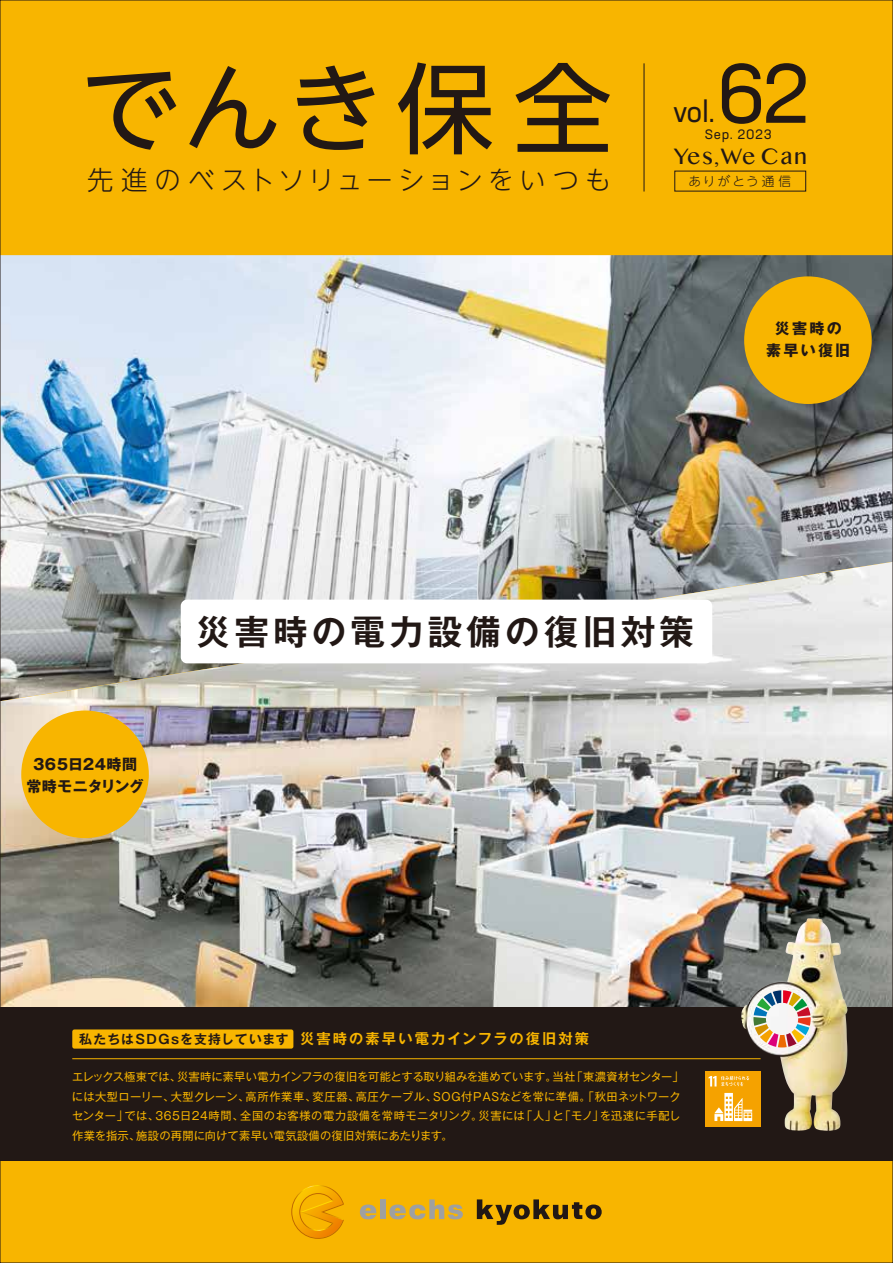
<style>
.page{position:relative;width:893px;height:1263px;background:#f8b500}
.page>*{position:absolute;margin:0;border:0;box-sizing:border-box;transform-origin:0 0}
.t1{font:98.55px "UD Shin Go NT Pro";letter-spacing:.08em;color:#221815}
.t2{font:82.95px "Neusa Next Std";color:#221815}
.t3{font:700 34.5px "Gothic MB101 Pro De";letter-spacing:.12em;color:#221815}
.t4{font:29.4px "Neusa Next Std";color:#221815}
.t5{font:300 26.4px "UD Shin Go NT Pro";letter-spacing:.185em;color:#221815}
.t6{font:24px "Gurmukhi MN";letter-spacing:.035em;color:#221815}
.t7{font:700 15px/22.5px "Gothic MB101 Pro";letter-spacing:.03em;color:#221815;text-align:center}
.t8{font:700 15px/22.5px "Gothic MB101 Pro";letter-spacing:.15em;color:#221815;text-align:center}
.t9{font:700 14.25px "Gothic MB101 Pro De";letter-spacing:.15em;color:#f8b500}
.t10{font:13.5px "Neusa Next Std";letter-spacing:.05em;color:#221815}
.t11{font:300 12.6px "UD Shin Go NT Pro";letter-spacing:.17em;color:#221815}
.t12{font:11.25px/19.5px "Gothic MB101 Pro";letter-spacing:.02em;color:#f8b500}
.s1{font-size:19.2px}
.s2{font-size:12.75px;color:#221815}
</style>
<div class="page">
<img style="left:2px;top:255px;width:889px;height:307px">
<img style="left:2px;top:562px;width:889px;height:446px">
<div style="left:380px;top:1199px;width:6px;height:20px;background:#9fa0a0"></div>
<svg style="left:360px;top:1204px;width:16px;height:15px"></svg>
<svg style="left:389px;top:1199px;width:74px;height:20px"></svg>
<svg style="left:477px;top:1199px;width:125px;height:26px"></svg>
<svg style="left:291px;top:1185px;width:53px;height:54px"></svg>
<div style="left:0;top:1008px;width:893px;height:153px;background:#221815"></div>
<hr style="left:644px;top:63px;width:1px;height:129px;background:#221815">
<img style="left:741px;top:918px;width:98px;height:213px">
<img style="left:753px;top:990px;width:58px;height:57px">
<hr style="left:72px;top:1058px;width:689px;height:1px;background:#f8b500">
<div style="left:72px;top:1029px;width:221px;height:19px;background:#f8b500;border-radius:2px"></div>
<div style="left:705px;top:1071px;width:56px;height:55px;background:#f5a200"></div>
<svg style="left:714px;top:1093px;width:38px;height:28px"></svg>
<svg style="left:709px;top:1076px;width:40px;height:10px"></svg>
<div style="left:744px;top:276px;width:128px;height:128px;background:#f8b500;border-radius:50%"></div>
<div style="left:21px;top:710px;width:128px;height:128px;background:#f8b500;border-radius:50%"></div>
<div style="left:181px;top:600px;width:531px;height:63px;background:#fff;border-radius:6px"></div>
<h1 class="t1" style="left:80px;top:29px;width:533px">でんき保全</h1>
<h3 class="t5" style="left:87px;top:159px;width:526px">先進のベストソリューションをいつも</h3>
<p class="t11" style="left:688px;top:171px;width:104px">ありがとう通信</p>
<h2 class="t2" style="left:717px;top:42px;width:95px">62</h2>
<h3 class="t4" style="left:673px;top:94px;width:43px">vol.</h3>
<p class="t10" style="left:705px;top:126px;width:69px">Sep. 2023</p>
<h3 class="t6" style="left:674px;top:140px;width:135px">Yes<span class="s1">,</span>We Can</h3>
<h3 class="t8" style="left:766px;top:315px;width:85px">災害時の素早い復旧</h3>
<h3 class="t7" style="left:26px;top:751px;width:119px">365日24時間常時モニタリング</h3>
<h3 class="t3" style="left:196px;top:603px;width:500px">災害時の電力設備の復旧対策</h3>
<p class="t9" style="left:79px;top:1027px;width:544px"><span class="s2">私たちはSDGsを支持しています</span> 災害時の素早い電力インフラの復旧対策　　</p>
<p class="t12" style="left:72px;top:1065px;width:613px">エレックス極東では、災害時に素早い電力インフラの復旧を可能とする取り組みを進めています。当社「東濃資材センター」には大型ローリー、大型クレーン、高所作業車、変圧器、高圧ケーブル、SOG付PASなどを常に準備。「秋田ネットワークセンター」では、365日24時間、全国のお客様の電力設備を常時モニタリング。災害には「人」と「モノ」を迅速に手配し作業を指示、施設の再開に向けて素早い電気設備の復旧対策にあたります。</p>
</div>
